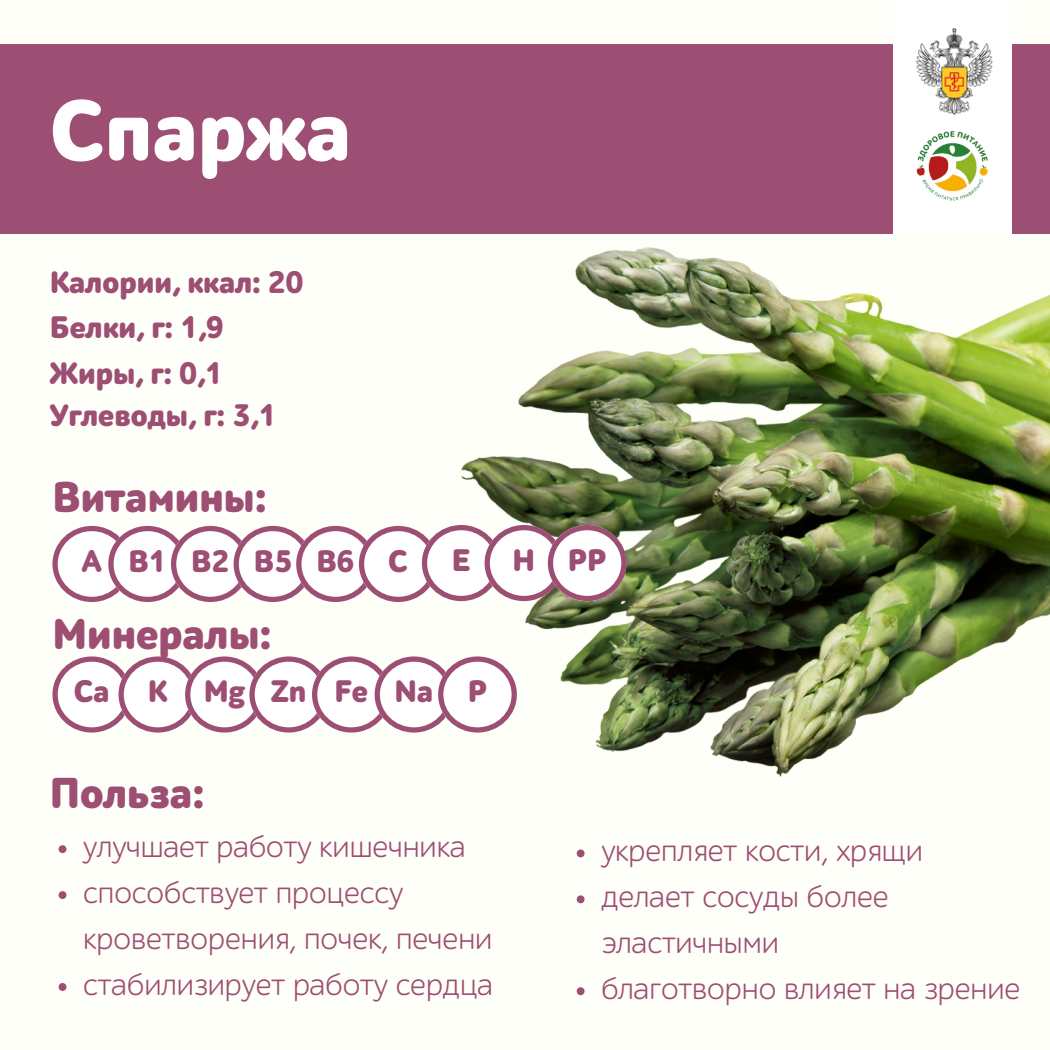
<style>
.page{position:relative;width:1050px;height:1050px;background:#fffff9}
.page>*{position:absolute;margin:0;border:0;box-sizing:border-box;transform-origin:0 0}
.t1{font:900 87.5px "ALS Schlangesans";color:#fff}
.t2{font:900 43.75px "ALS Schlangesans";color:#9d4e73}
.t3{font:31.5px/45.9px "ALS Schlangesans";color:#9d4e73}
.t4{font:900 31.5px "ALS Schlangesans";color:#9d4e73}
</style>
<div class="page">
<div style="left:0;top:44px;width:1050px;height:190px;background:#9d4e73"></div>
<div style="left:893px;top:0;width:118px;height:234px;background:#fff"></div>
<img style="left:916px;top:133px;width:72px;height:68px">
<img style="left:915px;top:28px;width:78px;height:105px">
<img style="left:461px;top:224px;width:589px;height:553px">
<svg style="left:52px;top:656px;width:465px;height:77px"></svg>
<svg style="left:59px;top:845px;width:7px;height:8px"></svg>
<svg style="left:59px;top:891px;width:7px;height:8px"></svg>
<svg style="left:59px;top:983px;width:7px;height:8px"></svg>
<svg style="left:577px;top:849px;width:8px;height:8px"></svg>
<svg style="left:577px;top:895px;width:8px;height:8px"></svg>
<svg style="left:577px;top:987px;width:8px;height:8px"></svg>
<svg style="left:52px;top:525px;width:575px;height:77px"></svg>
<p class="t1" style="left:50px;top:93px;width:303px">Спаржа</p>
<p class="t4" style="left:50px;top:268px;width:255px">Калории, ккал: 20</p>
<p class="t4" style="left:50px;top:314px;width:175px">Белки, г: 1,9</p>
<p class="t4" style="left:50px;top:360px;width:174px">Жиры, г: 0,1</p>
<p class="t4" style="left:50px;top:401px;width:228px">Углеводы, г: 3,1</p>
<p class="t2" style="left:52px;top:478px;width:216px">Витамины:</p>
<p class="t4" style="left:82px;top:548px;width:21px">A</p>
<p class="t4" style="left:129px;top:548px;width:39px">B1</p>
<p class="t4" style="left:191px;top:548px;width:39px">B2</p>
<p class="t4" style="left:254px;top:548px;width:39px">B5</p>
<p class="t4" style="left:316px;top:548px;width:39px">B6</p>
<p class="t4" style="left:388px;top:548px;width:21px">C</p>
<p class="t2" style="left:52px;top:615px;width:221px">Минералы:</p>
<p class="t4" style="left:452px;top:547px;width:20px">E</p>
<p class="t4" style="left:512px;top:547px;width:24px">H</p>
<p class="t4" style="left:568px;top:547px;width:40px">PP</p>
<p class="t4" style="left:74px;top:678px;width:37px">Ca</p>
<p class="t4" style="left:148px;top:678px;width:21px">K</p>
<p class="t4" style="left:204px;top:678px;width:43px">Mg</p>
<p class="t4" style="left:271px;top:678px;width:37px">Zn</p>
<p class="t4" style="left:335px;top:678px;width:35px">Fe</p>
<p class="t4" style="left:394px;top:678px;width:40px">Na</p>
<p class="t4" style="left:468px;top:678px;width:21px">P</p>
<p class="t2" style="left:50px;top:775px;width:156px">Польза:</p>
<p class="t3" style="left:83px;top:826px;width:384px">улучшает работу кишечника</p>
<p class="t3" style="left:83px;top:872px;width:411px">способствует процессу кроветворения, почек, печени</p>
<p class="t3" style="left:83px;top:963px;width:411px">стабилизирует работу сердца</p>
<p class="t3" style="left:601px;top:830px;width:323px">укрепляет кости, хрящи</p>
<p class="t3" style="left:601px;top:876px;width:289px">делает сосуды более эластичными</p>
<p class="t3" style="left:601px;top:968px;width:420px">благотворно влияет на зрение</p>
</div>
